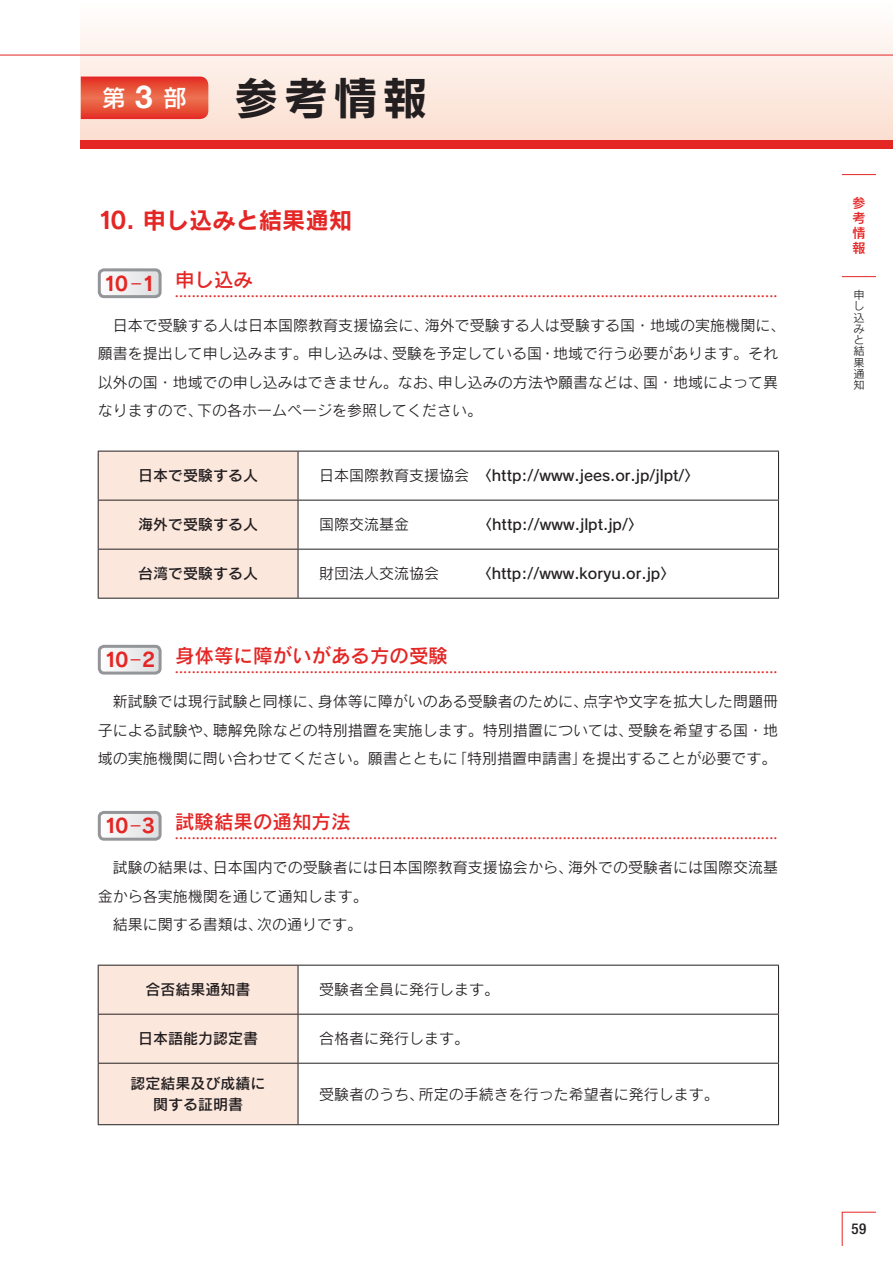
<style>
.page{position:relative;width:893px;height:1263px;background:#fff}
.page>*{position:absolute;margin:0;border:0;box-sizing:border-box;transform-origin:0 0}
.t1{font:45px "Rodin CID B";color:#231f20}
.t2{font:23.25px "Rodin CID B";color:#e42625}
.t3{font:19.5px "Rodin CID DB";color:#e42625}
.t4{font:15px/28.5px "Rodin CID M";color:#231f20}
.t5{font:15px/21px "Rodin CID DB";color:#231f20;text-align:center}
.t6{font:500 condensed 15px "Helvetica Neue";color:#231f20}
.t7{font:13.5px/14.9px "Rodin CID DB";color:#e42625;text-align:justify}
.t8{font:11.25px/11.2px "Rodin CID M";color:#231f20;text-align:justify}
.t9{font:10.05px "Koz Min Std";color:#e42625}
.s1{font-family:"Helvetica Neue";font-weight:700;font-size:31.5px;color:#fff}
.s2{font-family:"Rodin CID B"}
.s3{font-family:"Rodin CID M"}
</style>
<div class="page">
<div style="left:81px;top:0;width:812px;height:149px;background:linear-gradient(to bottom,#fefcfc,#fadccd)"></div>
<svg style="left:81px;top:77px;width:127px;height:42px;background:#e7503a"></svg>
<div style="left:81px;top:140px;width:812px;height:9px;background:#e42625"></div>
<hr style="left:842px;top:174px;width:34px;height:1px;background:#e42625">
<hr style="left:842px;top:276px;width:34px;height:1px;background:#e42625">
<hr style="left:0;top:55px;width:893px;height:1px;background:#e42625">
<svg style="left:842px;top:1212px;width:34px;height:34px"></svg>
<svg style="left:116px;top:272px;width:42px;height:22px"></svg>
<div style="left:98px;top:268px;width:64px;height:30px;border:3px solid #939598;border-radius:5px"></div>
<div style="left:99px;top:452px;width:199px;height:146px;background:#fce7dd"></div>
<hr style="left:98px;top:451px;width:200px;height:1px;background:#231f20">
<hr style="left:98px;top:451px;width:1px;height:49px;background:#231f20">
<hr style="left:298px;top:451px;width:481px;height:1px;background:#231f20">
<hr style="left:298px;top:451px;width:1px;height:49px;background:#231f20">
<hr style="left:778px;top:451px;width:1px;height:49px;background:#231f20">
<hr style="left:98px;top:500px;width:200px;height:1px;background:#231f20">
<hr style="left:98px;top:500px;width:1px;height:49px;background:#231f20">
<hr style="left:298px;top:500px;width:481px;height:1px;background:#231f20">
<hr style="left:298px;top:500px;width:1px;height:49px;background:#231f20">
<hr style="left:778px;top:500px;width:1px;height:49px;background:#231f20">
<hr style="left:98px;top:549px;width:200px;height:1px;background:#231f20">
<hr style="left:98px;top:549px;width:1px;height:49px;background:#231f20">
<hr style="left:298px;top:549px;width:481px;height:1px;background:#231f20">
<hr style="left:298px;top:549px;width:1px;height:49px;background:#231f20">
<hr style="left:778px;top:549px;width:1px;height:49px;background:#231f20">
<hr style="left:98px;top:598px;width:200px;height:1px;background:#231f20">
<hr style="left:298px;top:598px;width:481px;height:1px;background:#231f20">
<svg style="left:116px;top:649px;width:42px;height:21px"></svg>
<div style="left:98px;top:645px;width:64px;height:29px;border:3px solid #939598;border-radius:5px"></div>
<svg style="left:116px;top:815px;width:42px;height:22px"></svg>
<div style="left:98px;top:811px;width:64px;height:30px;border:3px solid #939598;border-radius:5px"></div>
<div style="left:99px;top:966px;width:199px;height:158px;background:#fce7dd"></div>
<hr style="left:98px;top:965px;width:200px;height:1px;background:#231f20">
<hr style="left:98px;top:965px;width:1px;height:49px;background:#231f20">
<hr style="left:298px;top:965px;width:481px;height:1px;background:#231f20">
<hr style="left:298px;top:965px;width:1px;height:49px;background:#231f20">
<hr style="left:778px;top:965px;width:1px;height:49px;background:#231f20">
<hr style="left:98px;top:1014px;width:200px;height:1px;background:#231f20">
<hr style="left:98px;top:1014px;width:1px;height:49px;background:#231f20">
<hr style="left:298px;top:1014px;width:481px;height:1px;background:#231f20">
<hr style="left:298px;top:1014px;width:1px;height:49px;background:#231f20">
<hr style="left:778px;top:1014px;width:1px;height:49px;background:#231f20">
<hr style="left:98px;top:1063px;width:200px;height:1px;background:#231f20">
<hr style="left:98px;top:1063px;width:1px;height:61px;background:#231f20">
<hr style="left:298px;top:1063px;width:481px;height:1px;background:#231f20">
<hr style="left:298px;top:1063px;width:1px;height:61px;background:#231f20">
<hr style="left:778px;top:1063px;width:1px;height:61px;background:#231f20">
<hr style="left:98px;top:1124px;width:200px;height:1px;background:#231f20">
<hr style="left:298px;top:1124px;width:481px;height:1px;background:#231f20">
<h1 class="t1" style="left:102px;top:68px;width:327px"><sup>第</sup> <span class="s1">3</span> <sup>部</sup> 参考情報</h1>
<h2 class="t2" style="left:98px;top:204px;width:256px">10. 申し込みと結果通知</h2>
<h3 class="t3" style="left:104px;top:267px;width:151px"><span class="s2">10</span><span class="s3">-</span><span class="s2">1</span> 申し込み</h3>
<p class="t9" style="left:172px;top:290px;width:610px">・・・・・・・・・・・・・・・・・・・・・・・・・・・・・・・・・・・・・・・・・・・・・・・・・・・・・・・・・・・・・・・・・・・・・・・・・・・・・・・・・・・・・・・・・・・・・・・・・・・・・・・・・・・・・・・・・・・・・・・・・・・・・・・・・・・・・・・・・・・・・・・</p>
<p class="t4" style="left:98px;top:310px;width:689px">　日本で受験する人は日本国際教育支援協会に、海外で受験する人は受験する国・地域の実施機関に、願書を提出して申し込みます。申し込みは、受験を予定している国・地域で行う必要があります。それ以外の国・地域での申し込みはできません。なお、申し込みの方法や願書などは、国・地域によって異なりますので、下の各ホームページを参照してください。</p>
<p class="t5" style="left:138px;top:465px;width:122px">日本で受験する人</p>
<p class="t5" style="left:319px;top:465px;width:382px"><span class="s3">日本国際教育支援協会　</span>〈http://www.jees.or.jp/jlpt/〉</p>
<p class="t5" style="left:138px;top:514px;width:122px">海外で受験する人</p>
<p class="t4" style="left:319px;top:510px;width:91px">国際交流基金</p>
<p class="t5" style="left:470px;top:514px;width:175px"><span class="s3">　</span>〈http://www.jlpt.jp/〉</p>
<p class="t5" style="left:138px;top:563px;width:122px">台湾で受験する人</p>
<p class="t4" style="left:319px;top:559px;width:121px">財団法人交流協会</p>
<p class="t5" style="left:469px;top:563px;width:208px"><span class="s3">　</span>〈http://www.koryu.or.jp〉</p>
<h3 class="t3" style="left:104px;top:643px;width:345px"><span class="s2">10</span><span class="s3">-</span><span class="s2">2</span> 身体等に障がいがある方の受験</h3>
<p class="t9" style="left:172px;top:666px;width:610px">・・・・・・・・・・・・・・・・・・・・・・・・・・・・・・・・・・・・・・・・・・・・・・・・・・・・・・・・・・・・・・・・・・・・・・・・・・・・・・・・・・・・・・・・・・・・・・・・・・・・・・・・・・・・・・・・・・・・・・・・・・・・・・・・・・・・・・・・・・・・・・・</p>
<p class="t4" style="left:98px;top:687px;width:682px;text-align:justify">　新試験では現行試験と同様に、身体等に障がいのある受験者のために、点字や文字を拡大した問題冊子による試験や、聴解免除などの特別措置を実施します。特別措置については、受験を希望する国・地域の実施機関に問い合わせてください。願書とともに「特別措置申請書」を提出することが必要です。</p>
<h3 class="t3" style="left:104px;top:809px;width:248px"><span class="s2">10</span><span class="s3">-</span><span class="s2">3</span> 試験結果の通知方法</h3>
<p class="t9" style="left:172px;top:832px;width:610px">・・・・・・・・・・・・・・・・・・・・・・・・・・・・・・・・・・・・・・・・・・・・・・・・・・・・・・・・・・・・・・・・・・・・・・・・・・・・・・・・・・・・・・・・・・・・・・・・・・・・・・・・・・・・・・・・・・・・・・・・・・・・・・・・・・・・・・・・・・・・・・・</p>
<p class="t4" style="left:98px;top:853px;width:682px">　試験の結果は、日本国内での受験者には日本国際教育支援協会から、海外での受験者には国際交流基金から各実施機関を通じて通知します。<br>　結果に関する書類は、次の通りです。</p>
<p class="t5" style="left:146px;top:979px;width:107px">合否結果通知書</p>
<p class="t4" style="left:319px;top:975px;width:181px">受験者全員に発行します。</p>
<p class="t5" style="left:138px;top:1028px;width:122px">日本語能力認定書</p>
<p class="t4" style="left:319px;top:1024px;width:151px">合格者に発行します。</p>
<p class="t5" style="left:131px;top:1072px;width:137px">認定結果及び成績に関する証明書</p>
<p class="t4" style="left:319px;top:1079px;width:401px">受験者のうち、所定の手続きを行った希望者に発行します。</p>
<p class="t7" style="left:852px;top:195px;width:14px">参考情報</p>
<p class="t8" style="left:853px;top:289px;width:12px">申し込みと結果通知</p>
<p class="t6" style="left:851px;top:1220px;width:16px">59</p>
</div>
